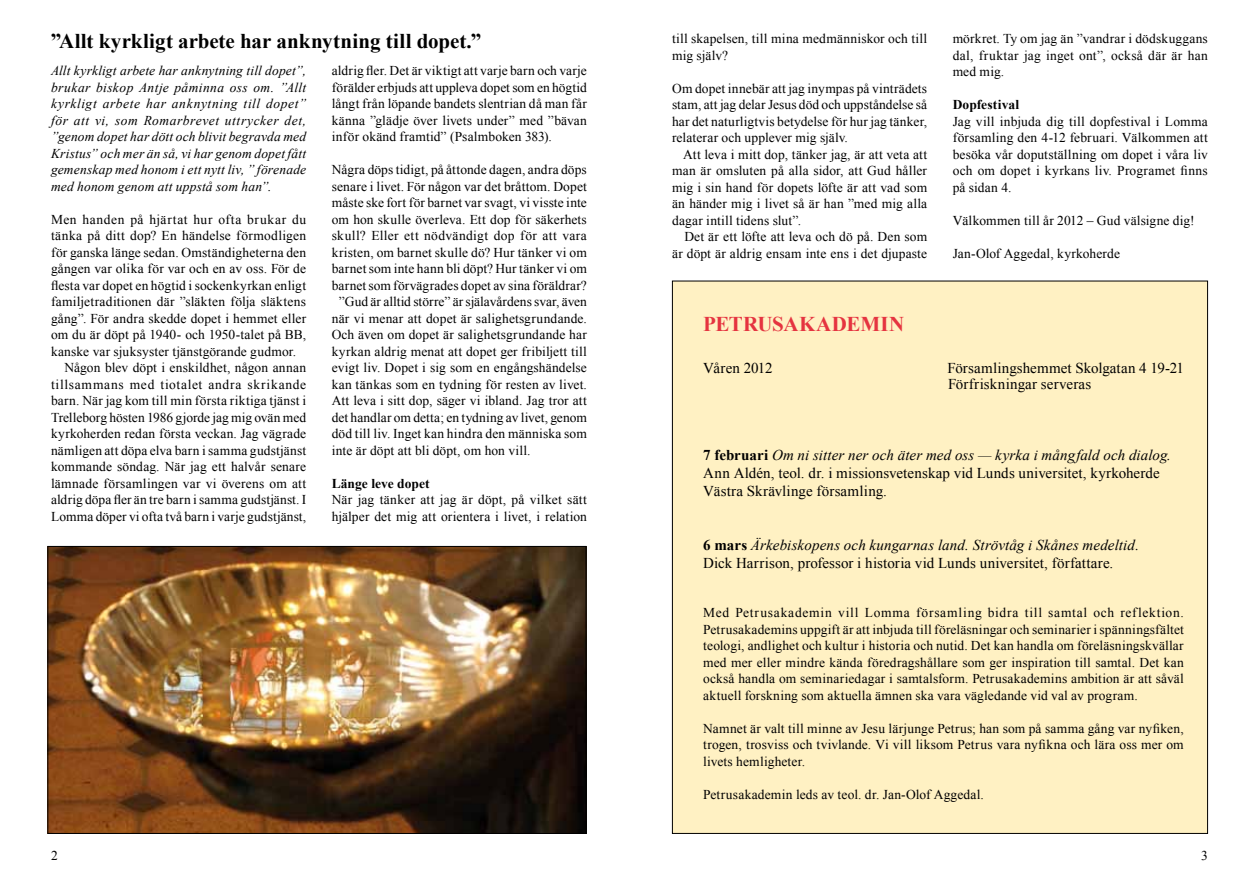
<style>
.page{position:relative;width:1259px;height:893px;background:#fff}
.page>*{position:absolute;margin:0;border:0;box-sizing:border-box;transform-origin:0 0}
.t1{font:700 21px "Times New Roman";letter-spacing:.005em;color:#000}
.t2{font:700 21px "Times New Roman";letter-spacing:-.01em;color:#e53440}
.t3{font:15px/18px "Times New Roman";letter-spacing:.005em;color:#000}
.t4{font:13.5px/16.5px "Times New Roman";letter-spacing:.01em;color:#000;text-align:justify}
.t5{font:italic 13.5px/16.5px "Times New Roman";letter-spacing:.01em;color:#000;text-align:justify}
.t6{font:13.5px "Times New Roman";letter-spacing:.055em;color:#000}
.t7{font:13.5px "Times New Roman";letter-spacing:.045em;color:#000}
.t8{font:700 13.5px "Times New Roman";letter-spacing:.005em;color:#000}
.s1{font-weight:700}
.s2{font-style:italic}
</style>
<div class="page">
<div style="left:672px;top:281px;width:535px;height:552px;background:#fff1c3"></div>
<img style="left:49px;top:548px;width:535px;height:284px">
<div style="left:47px;top:546px;width:539px;height:288px;border:1px solid #000"></div>
<h1 class="t1" style="left:51px;top:29px;width:432px">”Allt kyrkligt arbete har anknytning till dopet.”</h1>
<p class="t5" style="left:51px;top:62px;width:257px">Allt kyrkligt arbete har anknytning till dopet”, brukar biskop Antje påminna oss om. ”Allt kyrkligt arbete har anknytning till dopet” för att vi, som Romarbrevet uttrycker det, ”genom dopet har dött och blivit begravda med Kristus” och mer än så, vi har genom dopet fått gemenskap med honom i ett nytt liv, ” förenade med honom genom att uppstå som han”.</p>
<p class="t7" style="left:51px;top:211px;width:257px">Men handen på hjärtat hur ofta brukar du</p>
<p class="t4" style="left:51px;top:227px;width:257px">tänka på ditt dop? En händelse förmodligen</p>
<p class="t4" style="left:51px;top:244px;width:257px">för ganska länge sedan. Omständigheterna den</p>
<p class="t4" style="left:51px;top:260px;width:257px">gången var olika för var och en av oss. För de</p>
<p class="t4" style="left:51px;top:277px;width:257px">flesta var dopet en högtid i sockenkyrkan enligt</p>
<p class="t4" style="left:51px;top:293px;width:257px">familjetraditionen där ”släkten följa släktens</p>
<p class="t4" style="left:51px;top:310px;width:257px">gång”. För andra skedde dopet i hemmet eller</p>
<p class="t4" style="left:51px;top:326px;width:257px">om du är döpt på 1940- och 1950-talet på BB,</p>
<p class="t4" style="left:51px;top:343px;width:247px">kanske var sjuksyster tjänstgörande gudmor.</p>
<p class="t4" style="left:65px;top:359px;width:243px">Någon blev döpt i enskildhet, någon annan</p>
<p class="t6" style="left:51px;top:376px;width:257px">tillsammans med tiotalet andra skrikande</p>
<p class="t4" style="left:51px;top:392px;width:257px">barn. När jag kom till min första riktiga tjänst i</p>
<p class="t4" style="left:51px;top:409px;width:257px">Trelleborg hösten 1986 gjorde jag mig ovän med</p>
<p class="t4" style="left:51px;top:425px;width:257px">kyrkoherden redan första veckan. Jag vägrade</p>
<p class="t4" style="left:51px;top:442px;width:257px">nämligen att döpa elva barn i samma gudstjänst</p>
<p class="t4" style="left:51px;top:458px;width:257px">kommande söndag. När jag ett halvår senare</p>
<p class="t4" style="left:51px;top:475px;width:257px">lämnade församlingen var vi överens om att</p>
<p class="t4" style="left:51px;top:491px;width:257px">aldrig döpa fler än tre barn i samma gudstjänst. I</p>
<p class="t4" style="left:51px;top:508px;width:257px">Lomma döper vi ofta två barn i varje gudstjänst,</p>
<p class="t4" style="left:332px;top:62px;width:257px">aldrig fler. Det är viktigt att varje barn och varje förälder erbjuds att uppleva dopet som en högtid långt från löpande bandets slentrian då man får känna ”glädje över livets under” med ”bävan inför okänd framtid” (Psalmboken 383).</p>
<p class="t4" style="left:332px;top:161px;width:257px">Några döps tidigt, på åttonde dagen, andra döps</p>
<p class="t4" style="left:332px;top:178px;width:257px">senare i livet. För någon var det bråttom. Dopet</p>
<p class="t4" style="left:332px;top:194px;width:257px">måste ske fort för barnet var svagt, vi visste inte</p>
<p class="t4" style="left:332px;top:211px;width:257px">om hon skulle överleva. Ett dop för säkerhets</p>
<p class="t4" style="left:332px;top:227px;width:257px">skull? Eller ett nödvändigt dop för att vara</p>
<p class="t4" style="left:332px;top:244px;width:257px">kristen, om barnet skulle dö? Hur tänker vi om</p>
<p class="t4" style="left:332px;top:260px;width:257px">barnet som inte hann bli döpt? Hur tänker vi om</p>
<p class="t4" style="left:332px;top:277px;width:257px">barnet som förvägrades dopet av sina föräldrar?</p>
<p class="t4" style="left:339px;top:293px;width:249px">”Gud är alltid större” är själavårdens svar, även</p>
<p class="t4" style="left:332px;top:310px;width:257px">när vi menar att dopet är salighetsgrundande.</p>
<p class="t4" style="left:332px;top:326px;width:257px">Och även om dopet är salighetsgrundande har</p>
<p class="t4" style="left:332px;top:343px;width:257px">kyrkan aldrig menat att dopet ger fribiljett till</p>
<p class="t4" style="left:332px;top:359px;width:257px">evigt liv. Dopet i sig som en engångshändelse</p>
<p class="t4" style="left:332px;top:376px;width:257px">kan tänkas som en tydning för resten av livet.</p>
<p class="t4" style="left:332px;top:392px;width:257px">Att leva i sitt dop, säger vi ibland. Jag tror att</p>
<p class="t4" style="left:332px;top:409px;width:257px">det handlar om detta; en tydning av livet, genom</p>
<p class="t4" style="left:332px;top:425px;width:257px">död till liv. Inget kan hindra den människa som</p>
<p class="t4" style="left:332px;top:442px;width:200px">inte är döpt att bli döpt, om hon vill.</p>
<p class="t8" style="left:332px;top:475px;width:99px">Länge leve dopet</p>
<p class="t4" style="left:332px;top:491px;width:257px">När jag tänker att jag är döpt, på vilket sätt hjälper det mig att orientera i livet, i relation</p>
<p class="t4" style="left:672px;top:30px;width:257px">till skapelsen, till mina medmänniskor och till mig själv?</p>
<p class="t4" style="left:672px;top:80px;width:257px">Om dopet innebär att jag inympas på vinträdets stam, att jag delar Jesus död och uppståndelse så har det naturligtvis betydelse för hur jag tänker, relaterar och upplever mig själv.</p>
<p class="t4" style="left:672px;top:146px;width:257px;text-indent:11px">Att leva i mitt dop, tänker jag, är att veta att man är omsluten på alla sidor, att Gud håller mig i sin hand för dopets löfte är att vad som än händer mig i livet så är han ”med mig alla dagar intill tidens slut”.</p>
<p class="t4" style="left:672px;top:228px;width:257px;text-align:right">Det är ett löfte att leva och dö på. Den som är döpt är aldrig ensam inte ens i det djupaste</p>
<p class="t4" style="left:952px;top:30px;width:257px">mörkret. Ty om jag än ”vandrar i dödskuggans dal, fruktar jag inget ont”, också där är han med mig.</p>
<p class="t8" style="left:952px;top:97px;width:68px">Dopfestival</p>
<p class="t4" style="left:952px;top:113px;width:257px">Jag vill inbjuda dig till dopfestival i Lomma församling den 4-12 februari. Välkommen att besöka vår doputställning om dopet i våra liv och om dopet i kyrkans liv. Programet finns på sidan 4.</p>
<p class="t4" style="left:952px;top:212px;width:243px">Välkommen till år 2012 – Gud välsigne dig!</p>
<p class="t4" style="left:952px;top:245px;width:169px">Jan-Olof Aggedal, kyrkoherde</p>
<h1 class="t2" style="left:703px;top:312px;width:203px">PETRUSAKADEMIN</h1>
<p class="t3" style="left:703px;top:358px;width:71px">Våren 2012</p>
<p class="t3" style="left:947px;top:359px;width:238px;line-height:16.5px">Församlingshemmet Skolgatan 4 19-21<br>Förfriskningar serveras</p>
<p class="t3" style="left:703px;top:445px;width:469px"><span class="s1">7 februari</span> <span class="s2">Om ni sitter ner och äter med oss — kyrka i mångfald och dialog.<br></span>Ann Aldén, teol. dr. i missionsvetenskap vid Lunds universitet, kyrkoherde<br>Västra Skrävlinge församling.</p>
<p class="t3" style="left:703px;top:535px;width:437px"><span class="s1">6 mars</span> <span class="s2">Ärkebiskopens och kungarnas land. Strövtåg i Skånes medeltid.<br></span>Dick Harrison, professor i historia vid Lunds universitet, författare.</p>
<p class="t4" style="left:703px;top:604px;width:482px">Med Petrusakademin vill Lomma församling bidra till samtal och reflektion.<br>Petrusakademins uppgift är att inbjuda till föreläsningar och seminarier i spänningsfältet teologi, andlighet och kultur i historia och nutid. Det kan handla om föreläsningskvällar med mer eller mindre kända föredragshållare som ger inspiration till samtal. Det kan också handla om seminariedagar i samtalsform. Petrusakademins ambition är att såväl aktuell forskning som aktuella ämnen ska vara vägledande vid val av program.</p>
<p class="t4" style="left:703px;top:720px;width:482px">Namnet är valt till minne av Jesu lärjunge Petrus; han som på samma gång var nyfiken, trogen, trosviss och tvivlande. Vi vill liksom Petrus vara nyfikna och lära oss mer om livets hemligheter.</p>
<p class="t4" style="left:703px;top:786px;width:282px">Petrusakademin leds av teol. dr. Jan-Olof Aggedal.</p>
<p class="t4" style="left:51px;top:847px;width:8px">2</p>
<p class="t4" style="left:1201px;top:847px;width:8px">3</p>
</div>
